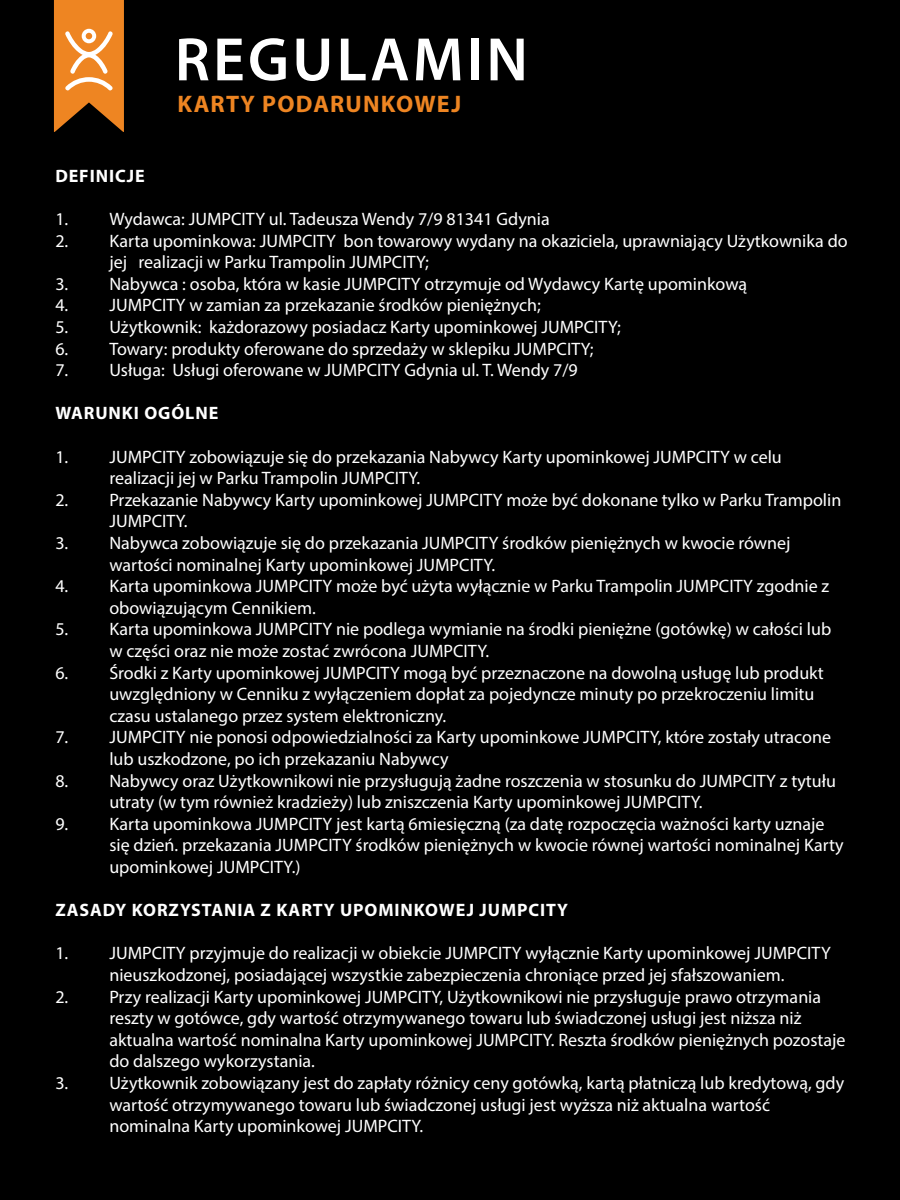
<style>
.page{position:relative;width:900px;height:1200px;background:#000}
.page>*{position:absolute;margin:0;border:0;box-sizing:border-box;transform-origin:0 0}
.t1{font:700 24px "Myriad Pro";letter-spacing:.05em;color:#ee8522}
.t2{font:18px/21.6px "Myriad Pro";color:#fff}
.t3{font:700 18px "Myriad Pro";letter-spacing:.05em;color:#fff}
</style>
<div class="page">
<svg style="left:179px;top:38px;width:30px;height:42px"></svg>
<svg style="left:217px;top:39px;width:26px;height:41px"></svg>
<svg style="left:250px;top:38px;width:36px;height:43px"></svg>
<svg style="left:297px;top:39px;width:32px;height:42px"></svg>
<svg style="left:341px;top:39px;width:25px;height:41px"></svg>
<svg style="left:372px;top:39px;width:36px;height:41px"></svg>
<svg style="left:416px;top:39px;width:44px;height:41px"></svg>
<div style="left:471px;top:39px;width:8px;height:41px;background:#fff"></div>
<svg style="left:491px;top:39px;width:33px;height:41px"></svg>
<svg style="left:54px;top:0;width:70px;height:132px;background:#d58132"></svg>
<h1 class="t1" style="left:177px;top:88px;width:285px">KARTY PODARUNKOWEJ</h1>
<p class="t3" style="left:55px;top:164px;width:91px">DEFINICJE</p>
<p class="t2" style="left:55px;top:208px;width:496px">1. Wydawca: JUMPCITY ul. Tadeusza Wendy 7/9 81341 Gdynia</p>
<p class="t2" style="left:109px;top:229px;width:740px;text-indent:-54px">2. Karta upominkowa: JUMPCITY bon towarowy wydany na okaziciela, uprawniający Użytkownika do jej realizacji w Parku Trampolin JUMPCITY;</p>
<p class="t2" style="left:55px;top:273px;width:693px">3. Nabywca : osoba, która w kasie JUMPCITY otrzymuje od Wydawcy Kartę upominkową</p>
<p class="t2" style="left:55px;top:294px;width:487px">4. JUMPCITY w zamian za przekazanie środków pieniężnych;</p>
<p class="t2" style="left:55px;top:316px;width:567px">5. Użytkownik: każdorazowy posiadacz Karty upominkowej JUMPCITY;</p>
<p class="t2" style="left:55px;top:337px;width:540px">6. Towary: produkty oferowane do sprzedaży w sklepiku JUMPCITY;</p>
<p class="t2" style="left:55px;top:359px;width:524px">7. Usługa: Usługi oferowane w JUMPCITY Gdynia ul. T. Wendy 7/9</p>
<p class="t3" style="left:55px;top:402px;width:164px">WARUNKI OGÓLNE</p>
<p class="t2" style="left:109px;top:445px;width:674px;text-indent:-54px">1. JUMPCITY zobowiązuje się do przekazania Nabywcy Karty upominkowej JUMPCITY w celu realizacji jej w Parku Trampolin JUMPCITY.</p>
<p class="t2" style="left:109px;top:489px;width:733px;text-indent:-54px">2. Przekazanie Nabywcy Karty upominkowej JUMPCITY może być dokonane tylko w Parku Trampolin<br>JUMPCITY.</p>
<p class="t2" style="left:109px;top:532px;width:683px;text-indent:-54px">3. Nabywca zobowiązuje się do przekazania JUMPCITY środków pieniężnych w kwocie równej wartości nominalnej Karty upominkowej JUMPCITY.</p>
<p class="t2" style="left:109px;top:575px;width:721px;text-indent:-54px">4. Karta upominkowa JUMPCITY może być użyta wyłącznie w Parku Trampolin JUMPCITY zgodnie z obowiązującym Cennikiem.</p>
<p class="t2" style="left:109px;top:618px;width:724px;text-indent:-54px">5. Karta upominkowa JUMPCITY nie podlega wymianie na środki pieniężne (gotówkę) w całości lub w części oraz nie może zostać zwrócona JUMPCITY.</p>
<p class="t2" style="left:109px;top:661px;width:716px;text-indent:-54px">6. Środki z Karty upominkowej JUMPCITY mogą być przeznaczone na dowolną usługę lub produkt uwzględniony w Cenniku z wyłączeniem dopłat za pojedyncze minuty po przekroczeniu limitu czasu ustalanego przez system elektroniczny.</p>
<p class="t2" style="left:109px;top:726px;width:723px;text-indent:-54px">7. JUMPCITY nie ponosi odpowiedzialności za Karty upominkowe JUMPCITY, które zostały utracone lub uszkodzone, po ich przekazaniu Nabywcy</p>
<p class="t2" style="left:109px;top:769px;width:728px;text-indent:-54px">8. Nabywcy oraz Użytkownikowi nie przysługują żadne roszczenia w stosunku do JUMPCITY z tytułu utraty (w tym również kradzieży) lub zniszczenia Karty upominkowej JUMPCITY.</p>
<p class="t2" style="left:109px;top:813px;width:736px;text-indent:-54px">9. Karta upominkowa JUMPCITY jest kartą 6miesięczną (za datę rozpoczęcia ważności karty uznaje się dzień. przekazania JUMPCITY środków pieniężnych w kwocie równej wartości nominalnej Karty upominkowej JUMPCITY.)</p>
<p class="t3" style="left:55px;top:898px;width:514px">ZASADY KORZYSTANIA Z KARTY UPOMINKOWEJ JUMPCITY</p>
<p class="t2" style="left:55px;top:942px;width:777px;text-align:center">1. JUMPCITY przyjmuje do realizacji w obiekcie JUMPCITY wyłącznie Karty upominkowej JUMPCITY nieuszkodzonej, posiadającej wszystkie zabezpieczenia chroniące przed jej sfałszowaniem.</p>
<p class="t2" style="left:109px;top:985px;width:738px;text-indent:-54px">2. Przy realizacji Karty upominkowej JUMPCITY, Użytkownikowi nie przysługuje prawo otrzymania reszty w gotówce, gdy wartość otrzymywanego towaru lub świadczonej usługi jest niższa niż aktualna wartość nominalna Karty upominkowej JUMPCITY. Reszta środków pieniężnych pozostaje do dalszego wykorzystania.</p>
<p class="t2" style="left:109px;top:1072px;width:736px;text-indent:-54px">3. Użytkownik zobowiązany jest do zapłaty różnicy ceny gotówką, kartą płatniczą lub kredytową, gdy wartość otrzymywanego towaru lub świadczonej usługi jest wyższa niż aktualna wartość nominalna Karty upominkowej JUMPCITY.</p>
</div>
